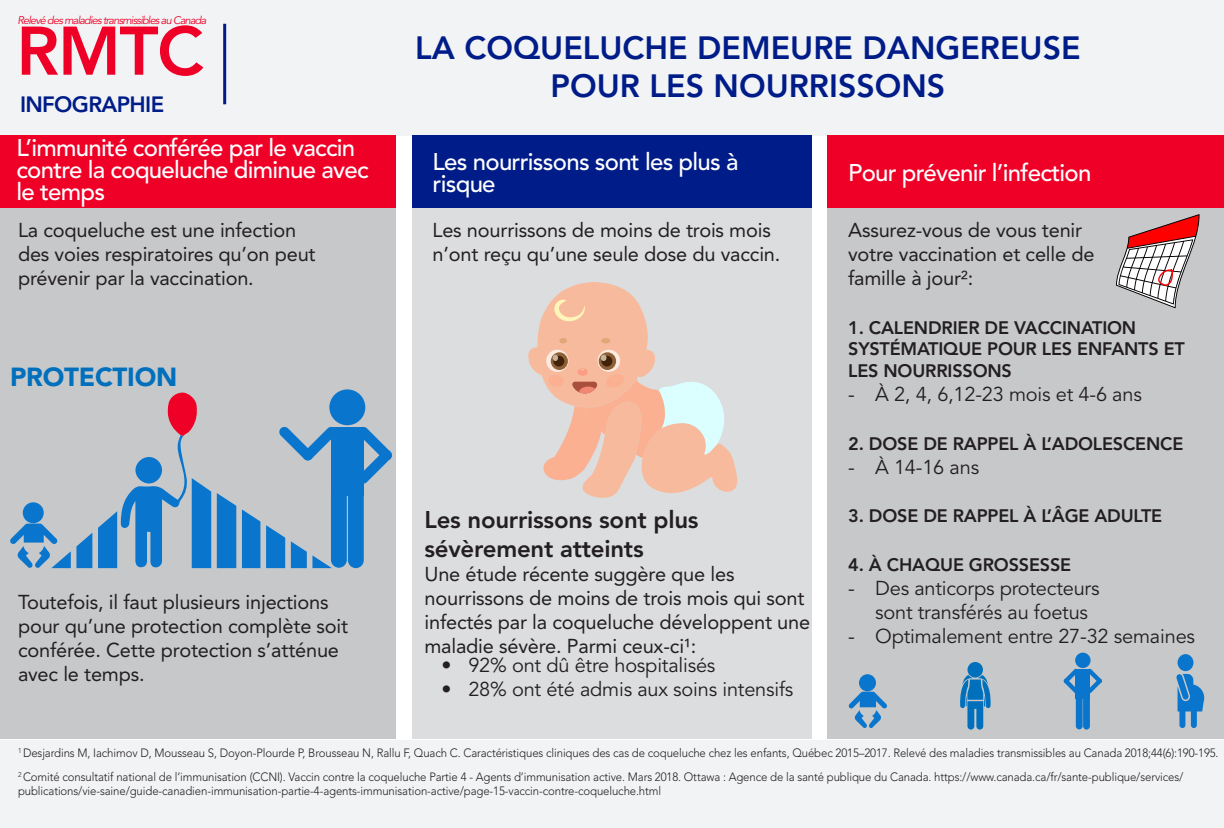
<style>
.page{position:relative;width:1224px;height:828px;background:#f2f3f4}
.page>*{position:absolute;margin:0;border:0;box-sizing:border-box;transform-origin:0 0}
.t1{font:800 68px "Avenir LT Std";color:#ef0027}
.t2{font:800 32px/38.4px "Avenir LT Std";color:#001c88;text-align:center}
.t3{font:900 26px "Avenir LT Std";letter-spacing:-.01em;color:#0070bd}
.t4{font:500 24px/22px "Avenir LT Std";letter-spacing:-.03em;color:#fff}
.t5{font:800 24px/28.8px "Avenir LT Std";letter-spacing:-.01em;color:#231f20}
.t6{font:800 22px "Avenir LT Std";letter-spacing:-.03em;color:#001c88}
.t7{font:20px/24px "Avenir LT Std";letter-spacing:-.01em;color:#231f20}
.t8{font:20px/24px "Avenir LT Std";letter-spacing:-.01em;color:#231f20}
.t9{font:800 18px/21.6px "Avenir LT Std";letter-spacing:-.01em;color:#231f20}
.t10{font:300 12px/23.4px "Avenir LT Std";letter-spacing:-.01em;color:#231f20;scale:.95 1}
.t11{font:italic 11px "Avenir LT Std";letter-spacing:-.08em;color:#ef0027}
</style>
<div class="page">
<div style="left:0;top:136px;width:1224px;height:603px;background:#fff"></div>
<div style="left:412px;top:178px;width:400px;height:561px;background:#dcdddf"></div>
<div style="left:828px;top:178px;width:396px;height:561px;background:#c7c8ca"></div>
<div style="left:0;top:178px;width:396px;height:561px;background:#c7c8ca"></div>
<div style="left:412px;top:136px;width:400px;height:72px;background:#001c88"></div>
<div style="left:0;top:136px;width:396px;height:72px;background:#ef0027"></div>
<div style="left:828px;top:136px;width:396px;height:72px;background:#ef0027"></div>
<hr style="left:223px;top:24px;width:3px;height:80px;background:#001c88">
<svg style="left:1116px;top:214px;width:84px;height:94px"></svg>
<div style="left:1178px;top:654px;width:15px;height:17px;background:#0a75cc;border-radius:50%"></div>
<div style="left:1191px;top:708px;width:6px;height:20px;background:#0a75cc;border-radius:3px"></div>
<div style="left:1179px;top:708px;width:6px;height:20px;background:#0a75cc;border-radius:3px"></div>
<svg style="left:1176px;top:674px;width:28px;height:37px"></svg>
<div style="left:23px;top:502px;width:21px;height:21px;background:#0a75cc;border-radius:50%"></div>
<div style="left:329px;top:389px;width:36px;height:36px;background:#0a75cc;border-radius:50%"></div>
<div style="left:331px;top:427px;width:33px;height:69px;background:#0a75cc"></div>
<div style="left:331px;top:486px;width:16px;height:82px;background:#0a75cc;border-radius:8px"></div>
<div style="left:348px;top:486px;width:16px;height:82px;background:#0a75cc;border-radius:8px"></div>
<svg style="left:279px;top:427px;width:52px;height:34px"></svg>
<svg style="left:364px;top:427px;width:28px;height:57px"></svg>
<svg style="left:10px;top:524px;width:82px;height:45px"></svg>
<svg style="left:266px;top:525px;width:19px;height:43px"></svg>
<svg style="left:291px;top:541px;width:41px;height:27px"></svg>
<svg style="left:217px;top:493px;width:19px;height:75px"></svg>
<svg style="left:242px;top:509px;width:18px;height:59px"></svg>
<svg style="left:98px;top:392px;width:113px;height:176px"></svg>
<div style="left:135px;top:457px;width:27px;height:27px;background:#0a75cc;border-radius:50%"></div>
<div style="left:968px;top:662px;width:15px;height:16px;background:#0070bd;border-radius:50%"></div>
<svg style="left:960px;top:675px;width:31px;height:55px"></svg>
<div style="left:859px;top:674px;width:17px;height:17px;background:#0a75cc;border-radius:50%"></div>
<svg style="left:849px;top:692px;width:38px;height:36px"></svg>
<div style="left:1075px;top:653px;width:16px;height:15px;background:#0a75cc;border-radius:50%"></div>
<div style="left:1076px;top:669px;width:14px;height:29px;background:#0a75cc"></div>
<div style="left:1076px;top:694px;width:7px;height:35px;background:#0a75cc;border-radius:3px"></div>
<div style="left:1083px;top:694px;width:7px;height:36px;background:#0a75cc;border-radius:3px"></div>
<svg style="left:1064px;top:669px;width:12px;height:24px"></svg>
<svg style="left:1090px;top:669px;width:12px;height:24px"></svg>
<svg style="left:528px;top:282px;width:210px;height:216px"></svg>
<p class="t11" style="left:18px;top:14px;width:190px">Relevé des maladies transmissibles au Canada</p>
<h1 class="t1" style="left:16px;top:11px;width:189px">RMTC</h1>
<h3 class="t6" style="left:20px;top:91px;width:146px">INFOGRAPHIE</h3>
<h3 class="t4" style="left:16px;top:137px;width:354px">L’immunité conférée par le vaccin contre la coqueluche diminue avec le temps</h3>
<h3 class="t7" style="left:18px;top:218px;width:299px">La coqueluche est une infection des voies respiratoires qu’on peut prévenir par la vaccination.</h3>
<h3 class="t3" style="left:10px;top:361px;width:169px">PROTECTION</h3>
<h3 class="t7" style="left:18px;top:590px;width:332px">Toutefois, il faut plusieurs injections pour qu’une protection complète soit conférée. Cette protection s’atténue avec le temps.</h3>
<h2 class="t2" style="left:415px;top:29px;width:667px">LA COQUELUCHE DEMEURE DANGEREUSE<br>POUR LES NOURRISSONS</h2>
<h3 class="t4" style="left:433px;top:151px;width:308px">Les nourrissons sont les plus à risque</h3>
<h3 class="t4" style="left:848px;top:162px;width:245px">Pour prévenir l’infection</h3>
<h3 class="t7" style="left:433px;top:218px;width:349px">Les nourrissons de moins de trois mois n’ont reçu qu’une seule dose du vaccin.</h3>
<h3 class="t7" style="left:848px;top:218px;width:248px">Assurez-vous de vous tenir votre vaccination et celle de famille à jour²:</h3>
<h3 class="t9" style="left:848px;top:317px;width:338px">1. CALENDRIER DE VACCINATION<br>SYSTÉMATIQUE POUR LES ENFANTS ET<br>LES NOURRISSONS</h3>
<h3 class="t8" style="left:848px;top:383px;width:295px">- À 2, 4, 6,12-23 mois et 4-6 ans</h3>
<h3 class="t9" style="left:848px;top:433px;width:337px">2. DOSE DE RAPPEL À L’ADOLESCENCE</h3>
<h3 class="t8" style="left:848px;top:455px;width:132px">- À 14-16 ans</h3>
<h3 class="t9" style="left:848px;top:505px;width:316px">3. DOSE DE RAPPEL À L’ÂGE ADULTE</h3>
<h3 class="t9" style="left:848px;top:554px;width:225px">4. À CHAQUE GROSSESSE</h3>
<h3 class="t8" style="left:875px;top:577px;width:226px;text-indent:-27px">- Des anticorps protecteurs sont transférés au foetus</h3>
<h3 class="t8" style="left:848px;top:625px;width:348px">- Optimalement entre 27-32 semaines</h3>
<h3 class="t5" style="left:424px;top:505px;width:276px">Les nourrissons sont plus sévèrement atteints</h3>
<h3 class="t7" style="left:424px;top:562px;width:387px">Une étude récente suggère que les nourrissons de moins de trois mois qui sont infectés par la coqueluche développent une maladie sévère. Parmi ceux-ci¹:</h3>
<h3 class="t8" style="left:441px;top:653px;width:276px">• 92% ont dû être hospitalisés</h3>
<h3 class="t8" style="left:441px;top:677px;width:354px">• 28% ont été admis aux soins intensifs</h3>
<p class="t10" style="left:18px;top:741px;width:1265px"><sup>1</sup> Desjardins M, Iachimov D, Mousseau S, Doyon-Plourde P, Brousseau N, Rallu F, Quach C. Caractéristiques cliniques des cas de coqueluche chez les enfants, Québec 2015–2017. Relevé des maladies transmissibles au Canada 2018;44(6):190-195.<br><sup>2</sup> Comité consultatif national de l’immunisation (CCNI). Vaccin contre la coqueluche Partie 4 - Agents d’immunisation active. Mars 2018. Ottawa : Agence de la santé publique du Canada. https://www.canada.ca/fr/sante-publique/services/</p>
<p class="t10" style="left:18px;top:779px;width:679px">publications/vie-saine/guide-canadien-immunisation-partie-4-agents-immunisation-active/page-15-vaccin-contre-coqueluche.html</p>
</div>
